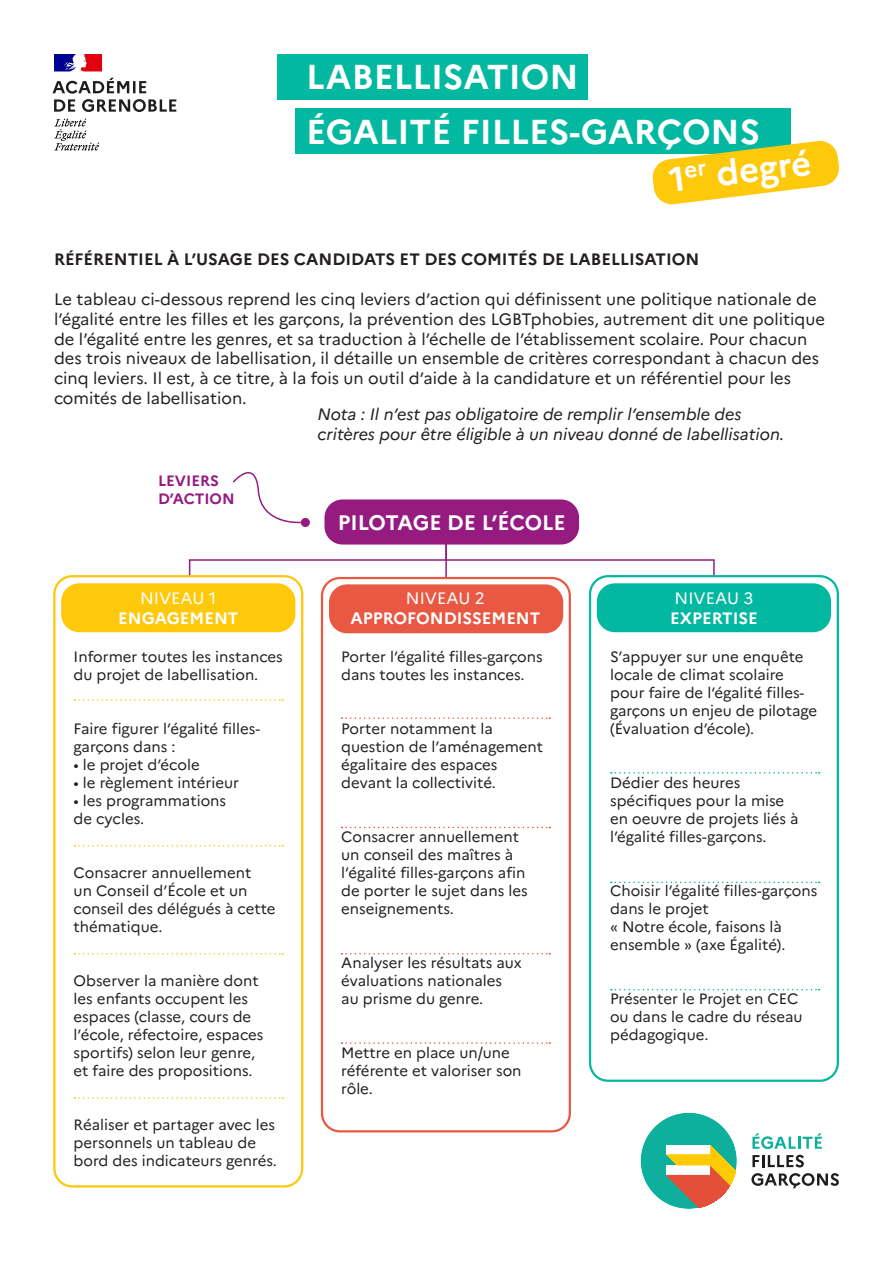
<style>
.page{position:relative;width:893px;height:1263px;background:#fff}
.page>*{position:absolute;margin:0;border:0;box-sizing:border-box;transform-origin:0 0}
.t1{font:700 34.5px "Marianne";color:#fff}
.t2{font:700 21px "Marianne";letter-spacing:-.005em;color:#fff}
.t3{font:16.5px/19.8px "Marianne";color:#231f20}
.t4{font:italic 16.5px/19.8px "Marianne";color:#231f20}
.t5{font:700 16.5px "Marianne";color:#231f20}
.t6{font:700 16.5px "Marianne";color:#fff}
.t7{font:16.5px "Marianne";color:#fff}
.t8{font:15px/18px "Marianne";color:#231f20}
.t9{font:700 15px "Marianne";color:#951b81}
</style>
<div class="page">
<svg style="left:188px;top:541px;width:527px;height:37px"></svg>
<svg style="left:54px;top:54px;width:48px;height:17px"></svg>
<svg style="left:53px;top:78px;width:123px;height:34px"></svg>
<svg style="left:54px;top:119px;width:45px;height:32px"></svg>
<svg style="left:752px;top:1133px;width:70px;height:16px"></svg>
<svg style="left:752px;top:1155px;width:52px;height:12px"></svg>
<svg style="left:751px;top:1173px;width:88px;height:15px"></svg>
<div style="left:641px;top:1113px;width:96px;height:96px;background:#0eb09d;border-radius:50%"></div>
<svg style="left:666px;top:1145px;width:71px;height:64px"></svg>
<div style="left:324px;top:499px;width:255px;height:45px;background:#951b81;border-radius:18px"></div>
<div style="left:61px;top:583px;width:234px;height:49px;background:#fec80b;border-radius:18px"></div>
<div style="left:597px;top:583px;width:234px;height:49px;background:#03b8a1;border-radius:18px"></div>
<div style="left:329px;top:584px;width:234px;height:49px;background:#e95842;border-radius:18px"></div>
<div style="left:278px;top:54px;width:310px;height:45px;background:#03b8a1"></div>
<div style="left:295px;top:108px;width:496px;height:45px;background:#03b8a1"></div>
<svg style="left:652px;top:141px;width:187px;height:64px"></svg>
<div style="left:589px;top:575px;width:250px;height:507px;border:2px solid #03b8a1;border-radius:18px"></div>
<div style="left:321px;top:577px;width:250px;height:555px;border:2px solid #e95842;border-radius:18px"></div>
<div style="left:53px;top:575px;width:250px;height:612px;border:2px solid #fec80b;border-radius:18px"></div>
<div style="left:301px;top:518px;width:9px;height:9px;background:#951b81;border-radius:50%"></div>
<svg style="left:232px;top:472px;width:70px;height:53px"></svg>
<svg style="left:74px;top:699px;width:209px;height:2px"></svg>
<svg style="left:341px;top:717px;width:209px;height:2px"></svg>
<svg style="left:611px;top:772px;width:209px;height:1px"></svg>
<svg style="left:611px;top:881px;width:209px;height:2px"></svg>
<svg style="left:611px;top:989px;width:209px;height:1px"></svg>
<svg style="left:341px;top:827px;width:209px;height:1px"></svg>
<svg style="left:341px;top:953px;width:209px;height:1px"></svg>
<svg style="left:341px;top:1042px;width:209px;height:2px"></svg>
<svg style="left:74px;top:845px;width:209px;height:1px"></svg>
<svg style="left:74px;top:953px;width:209px;height:1px"></svg>
<svg style="left:74px;top:1097px;width:209px;height:2px"></svg>
<p class="t1" style="left:306px;top:50px;width:274px">LABELLISATION</p>
<p class="t1" style="left:306px;top:105px;width:455px">ÉGALITÉ FILLES-GARÇONS</p>
<p class="t1" style="left:666px;top:153px;width:144px;rotate:-7deg">1<sup>er</sup> degré</p>
<p class="t5" style="left:54px;top:247px;width:647px">RÉFÉRENTIEL À L’USAGE DES CANDIDATS ET DES COMITÉS DE LABELLISATION</p>
<p class="t3" style="left:54px;top:288px;width:772px">Le tableau ci-dessous reprend les cinq leviers d’action qui définissent une politique nationale de l’égalité entre les filles et les garçons, la prévention des LGBTphobies, autrement dit une politique de l’égalité entre les genres, et sa traduction à l’échelle de l’établissement scolaire. Pour chacun des trois niveaux de labellisation, il détaille un ensemble de critères correspondant à chacun des cinq leviers. Il est, à ce titre, à la fois un outil d’aide à la candidature et un référentiel pour les comités de labellisation.</p>
<p class="t9" style="left:158px;top:469px;width:62px">LEVIERS</p>
<p class="t9" style="left:158px;top:487px;width:78px">D’ACTION</p>
<p class="t7" style="left:140px;top:585px;width:78px">NIVEAU 1</p>
<p class="t6" style="left:118px;top:605px;width:122px">ENGAGEMENT</p>
<p class="t8" style="left:74px;top:646px;width:211px">Informer toutes les instances du projet de labellisation.</p>
<p class="t8" style="left:74px;top:718px;width:188px">Faire figurer l’égalité filles&shy;garçons dans :</p>
<p class="t8" style="left:74px;top:754px;width:128px">• le projet d’école</p>
<p class="t8" style="left:74px;top:772px;width:167px">• le règlement intérieur</p>
<p class="t8" style="left:74px;top:790px;width:154px">• les programmations</p>
<p class="t8" style="left:74px;top:808px;width:72px">de cycles.</p>
<p class="t8" style="left:74px;top:862px;width:204px">Consacrer annuellement<br>un Conseil d’École et un conseil des délégués à cette thématique.</p>
<p class="t8" style="left:74px;top:970px;width:191px">Observer la manière dont les enfants occupent les espaces (classe, cours de l’école, réfectoire, espaces sportifs) selon leur genre,</p>
<p class="t8" style="left:74px;top:1060px;width:181px">et faire des propositions.</p>
<p class="t8" style="left:74px;top:1114px;width:205px">Réaliser et partager avec les personnels un tableau de bord des indicateurs genrés.</p>
<p class="t4" style="left:317px;top:403px;width:468px">Nota : Il n’est pas obligatoire de remplir l’ensemble des critères pour être éligible à un niveau donné de labellisation.</p>
<p class="t2" style="left:338px;top:506px;width:230px">PILOTAGE DE L’ÉCOLE</p>
<p class="t7" style="left:406px;top:585px;width:80px">NIVEAU 2</p>
<p class="t6" style="left:350px;top:605px;width:192px">APPROFONDISSEMENT</p>
<p class="t8" style="left:341px;top:646px;width:203px">Porter l’égalité filles-garçons dans toutes les instances.</p>
<p class="t8" style="left:341px;top:718px;width:203px">Porter notamment la question de l’aménagement égalitaire des espaces devant la collectivité.</p>
<p class="t8" style="left:341px;top:826px;width:188px">Consacrer annuellement un conseil des maîtres à l’égalité filles-garçons afin de porter le sujet dans les enseignements.</p>
<p class="t8" style="left:341px;top:952px;width:182px">Analyser les résultats aux évaluations nationales</p>
<p class="t8" style="left:341px;top:988px;width:144px">au prisme du genre.</p>
<p class="t8" style="left:341px;top:1042px;width:182px">Mettre en place un/une référente et valoriser son rôle.</p>
<p class="t7" style="left:675px;top:585px;width:80px">NIVEAU 3</p>
<p class="t6" style="left:670px;top:605px;width:89px">EXPERTISE</p>
<p class="t8" style="left:610px;top:646px;width:209px">S’appuyer sur une enquête locale de climat scolaire pour faire de l’égalité filles&shy;garçons un enjeu de pilotage (Évaluation d’école).</p>
<p class="t8" style="left:610px;top:772px;width:190px">Dédier des heures spécifiques pour la mise en oeuvre de projets liés à l’égalité filles-garçons.</p>
<p class="t8" style="left:610px;top:880px;width:209px">Choisir l’égalité filles-garçons dans le projet</p>
<p class="t8" style="left:610px;top:916px;width:177px">« Notre école, faisons là ensemble » (axe Égalité).</p>
<p class="t8" style="left:610px;top:988px;width:194px">Présenter le Projet en CEC ou dans le cadre du réseau pédagogique.</p>
</div>
